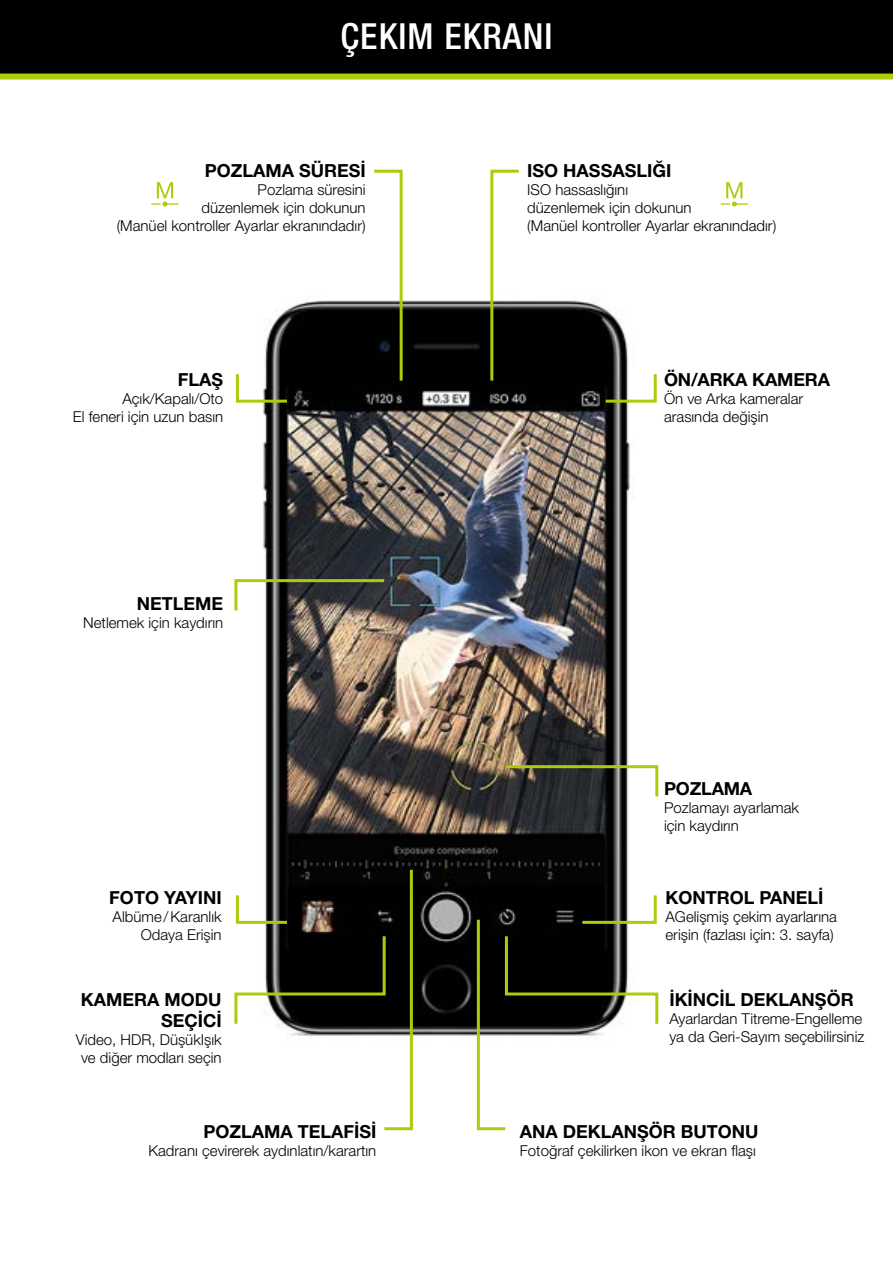
<style>
.page{position:relative;width:893px;height:1263px;background:#fff}
.page>*{position:absolute;margin:0;border:0;box-sizing:border-box;transform-origin:0 0}
.t1{font:500 condensed 36px "Helvetica Neue LT Pro";letter-spacing:.03em;color:#fff}
.t2{font:700 18px/21.6px "Helvetica Neue LT Pro";color:#000;text-align:right}
.t3{font:300 15px/18px "Helvetica Neue LT Pro";color:#000}
</style>
<div class="page">
<img style="left:263px;top:300px;width:367px;height:736px">
<svg style="left:371px;top:169px;width:33px;height:215px"></svg>
<svg style="left:235px;top:371px;width:55px;height:33px"></svg>
<svg style="left:603px;top:371px;width:54px;height:33px"></svg>
<svg style="left:489px;top:169px;width:33px;height:215px"></svg>
<svg style="left:234px;top:867px;width:180px;height:264px"></svg>
<svg style="left:234px;top:578px;width:153px;height:35px"></svg>
<svg style="left:475px;top:892px;width:184px;height:239px"></svg>
<svg style="left:503px;top:764px;width:156px;height:35px"></svg>
<div style="left:0;top:0;width:893px;height:74px;background:#000"></div>
<div style="left:0;top:74px;width:893px;height:6px;background:#afca0b"></div>
<svg style="left:151px;top:182px;width:28px;height:25px"></svg>
<svg style="left:721px;top:182px;width:27px;height:25px"></svg>
<h1 class="t1" style="left:341px;top:15px;width:213px">ÇEKIM EKRANI</h1>
<p class="t2" style="left:205px;top:160px;width:163px">POZLAMA SÜRESİ</p>
<p class="t3" style="left:117px;top:181px;width:250px;text-align:right">Pozlama süresini<br>düzenlemek için dokunun<br>(Manüel kontroller Ayarlar ekranındadır)</p>
<p class="t2" style="left:178px;top:368px;width:47px">FLAŞ</p>
<p class="t3" style="left:73px;top:389px;width:152px;text-align:right">Açık/Kapalı/Oto<br>El feneri için uzun basın</p>
<p class="t2" style="left:137px;top:592px;width:88px">NETLEME</p>
<p class="t3" style="left:83px;top:613px;width:142px">Netlemek için kaydırın</p>
<p class="t2" style="left:109px;top:887px;width:114px">FOTO YAYINI</p>
<p class="t3" style="left:113px;top:908px;width:111px;text-align:right">Albüme/Karanlık<br>Odaya Erişin</p>
<p class="t2" style="left:81px;top:988px;width:142px">KAMERA MODU<br>SEÇİCİ</p>
<p class="t3" style="left:76px;top:1031px;width:147px;text-align:center">Video, HDR, DüşükIşık ve diğer modları seçin</p>
<p class="t2" style="left:203px;top:1121px;width:174px">POZLAMA TELAFİSİ</p>
<p class="t3" style="left:148px;top:1141px;width:229px">Kadranı çevirerek aydınlatın/karartın</p>
<p class="t2" style="left:527px;top:160px;width:145px">ISO HASSASLIĞI</p>
<p class="t3" style="left:527px;top:181px;width:250px">ISO hassaslığını<br>düzenlemek için dokunun<br>(Manüel kontroller Ayarlar ekranındadır)</p>
<p class="t2" style="left:664px;top:368px;width:167px">ÖN/ARKA KAMERA</p>
<p class="t3" style="left:664px;top:389px;width:141px">Ön ve Arka kameralar arasında değişin</p>
<p class="t2" style="left:664px;top:778px;width:90px">POZLAMA</p>
<p class="t3" style="left:664px;top:799px;width:137px">Pozlamayı ayarlamak için kaydırın</p>
<p class="t2" style="left:665px;top:887px;width:160px">KONTROL PANELİ</p>
<p class="t3" style="left:665px;top:908px;width:173px">AGelişmiş çekim ayarlarına erişin (fazlası için: 3. sayfa)</p>
<p class="t2" style="left:669px;top:989px;width:186px">İKİNCİL DEKLANŞÖR</p>
<p class="t3" style="left:669px;top:1010px;width:197px">Ayarlardan Titreme-Engelleme ya da Geri-Sayım seçebilirsiniz</p>
<p class="t2" style="left:520px;top:1120px;width:240px">ANA DEKLANŞÖR BUTONU</p>
<p class="t3" style="left:520px;top:1141px;width:237px">Fotoğraf çekilirken ikon ve ekran flaşı</p>
</div>
